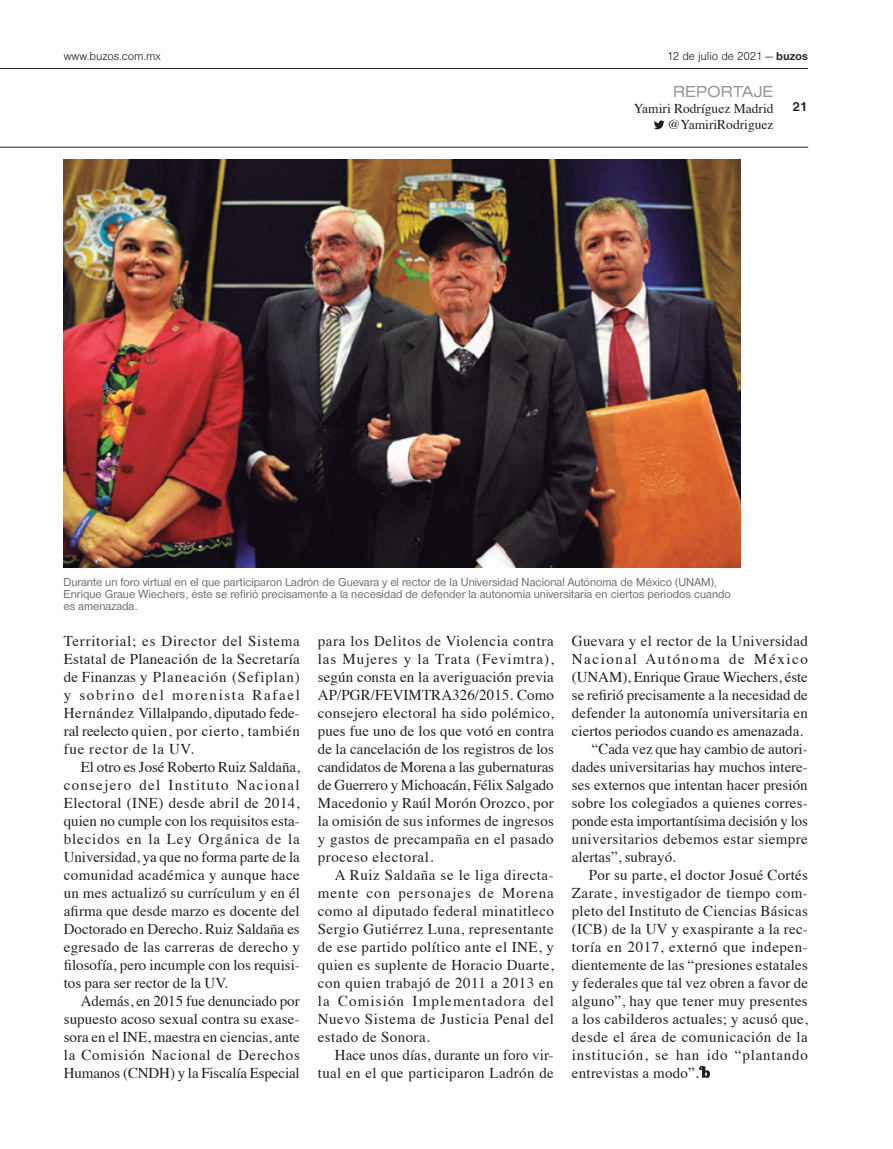
<style>
.page{position:relative;width:893px;height:1149px;background:#fff}
.page>*{position:absolute;margin:0;border:0;box-sizing:border-box;transform-origin:0 0}
.t1{font:16.5px "Nimbus San D Regu Exte";color:#939598}
.t2{font:15px/18px "Times";letter-spacing:.015em;color:#231f20;text-align:justify}
.t3{font:15px "Times";letter-spacing:-.005em;color:#231f20}
.t4{font:15px "Times";letter-spacing:.035em;color:#231f20}
.t5{font:15px "Times";letter-spacing:-.01em;color:#231f20}
.t6{font:15px "Times";letter-spacing:.055em;color:#231f20}
.t7{font:15px "Times";letter-spacing:.105em;color:#231f20}
.t8{font:13.5px/16.2px "Times";color:#231f20;text-align:right}
.t9{font:700 13.5px "Nimbus Sans DOT";color:#231f20}
.t10{font:12px/12px "Nimbus San D";color:#6c6d70}
.t11{font:12px "Nimbus Sans DOT Ligh";color:#231f20}
.s1{font-family:"Nimbus Sans DOT";font-weight:700}
</style>
<div class="page">
<svg style="left:654px;top:120px;width:10px;height:9px"></svg>
<hr style="left:0;top:147px;width:808px;height:1px;background:#231f20">
<hr style="left:0;top:68px;width:808px;height:1px;background:#231f20">
<svg style="left:699px;top:1065px;width:11px;height:12px"></svg>
<img style="left:64px;top:159px;width:677px;height:408px">
<p class="t11" style="left:64px;top:50px;width:99px">www.buzos.com.mx</p>
<p class="t11" style="left:667px;top:50px;width:142px">12 de julio de 2021 — <span class="s1">buzos</span></p>
<p class="t9" style="left:792px;top:99px;width:17px">21</p>
<p class="t1" style="left:673px;top:82px;width:102px">REPORTAJE</p>
<p class="t8" style="left:634px;top:99px;width:141px">Yamiri Rodríguez Madrid @YamiriRodriguez</p>
<p class="t10" style="left:63px;top:575px;width:669px">Durante un foro virtual en el que participaron Ladrón de Guevara y el rector de la Universidad Nacional Autónoma de México (UNAM),<br>Enrique Graue Wiechers, éste se refirió precisamente a la necesidad de defender la autonomía universitaria en ciertos periodos cuando es amenazada.</p>
<p class="t2" style="left:64px;top:630px;width:238px">Territorial; es Director del Sistema Estatal de Planeación de la Secretaría de Finanzas y Planeación (Sefiplan) y sobrino del morenista Rafael Hernández Villalpando, diputado fede&shy;ral reelecto quien, por cierto, también fue rector de la UV.</p>
<p class="t2" style="left:64px;top:756px;width:238px;text-indent:17px">El otro es José Roberto Ruiz Saldaña, consejero del Instituto Nacional Electoral (INE) desde abril de 2014, quien no cumple con los requisitos esta&shy;blecidos en la Ley Orgánica de la Universidad, ya que no forma parte de la comunidad académica y aunque hace un mes actualizó su currículum y en él afirma que desde marzo es docente del Doctorado en Derecho. Ruiz Saldaña es egresado de las carreras de derecho y filosofía, pero incumple con los requisi&shy;tos para ser rector de la UV.</p>
<p class="t2" style="left:64px;top:990px;width:238px;text-indent:17px">Además, en 2015 fue denunciado por supuesto acoso sexual contra su exase&shy;sora en el INE, maestra en ciencias, ante la Comisión Nacional de Derechos Humanos (CNDH) y la Fiscalía Especial</p>
<p class="t2" style="left:318px;top:630px;width:238px">para los Delitos de Violencia contra las Mujeres y la Trata (Fevimtra), según consta en la averiguación previa AP/PGR/FEVIMTRA326/2015. Como consejero electoral ha sido polémico, pues fue uno de los que votó en contra de la cancelación de los registros de los candidatos de Morena a las gubernaturas de Guerrero y Michoacán, Félix Salgado Macedonio y Raúl Morón Orozco, por la omisión de sus informes de ingresos y gastos de precampaña en el pasado proceso electoral.</p>
<p class="t2" style="left:318px;top:864px;width:238px;text-indent:17px">A Ruiz Saldaña se le liga directa&shy;mente con personajes de Morena como al diputado federal minatitleco Sergio Gutiérrez Luna, representante de ese partido político ante el INE, y quien es suplente de Horacio Duarte, con quien trabajó de 2011 a 2013 en la Comisión Implementadora del Nuevo Sistema de Justicia Penal del estado de Sonora.</p>
<p class="t2" style="left:318px;top:1044px;width:238px;text-align:right">Hace unos días, durante un foro vir&shy;tual en el que participaron Ladrón de</p>
<p class="t2" style="left:572px;top:630px;width:237px">Guevara y el rector de la Universidad</p>
<p class="t7" style="left:572px;top:644px;width:238px">Nacional Autónoma de México</p>
<p class="t3" style="left:572px;top:662px;width:237px">(UNAM), Enrique Graue Wiechers, éste</p>
<p class="t2" style="left:572px;top:684px;width:237px">se refirió precisamente a la necesidad de</p>
<p class="t2" style="left:572px;top:702px;width:238px">defender la autonomía universitaria en</p>
<p class="t2" style="left:572px;top:720px;width:233px">ciertos periodos cuando es amenazada.</p>
<p class="t3" style="left:592px;top:734px;width:217px">“Cada vez que hay cambio de autori-</p>
<p class="t2" style="left:572px;top:756px;width:238px">dades universitarias hay muchos intere-</p>
<p class="t2" style="left:572px;top:774px;width:237px">ses externos que intentan hacer presión</p>
<p class="t2" style="left:572px;top:792px;width:238px">sobre los colegiados a quienes corres-</p>
<p class="t5" style="left:572px;top:806px;width:238px">ponde esta importantísima decisión y los</p>
<p class="t2" style="left:572px;top:828px;width:237px">universitarios debemos estar siempre</p>
<p class="t2" style="left:572px;top:846px;width:106px">alertas”, subrayó.</p>
<p class="t2" style="left:589px;top:864px;width:221px">Por su parte, el doctor Josué Cortés</p>
<p class="t2" style="left:572px;top:882px;width:238px">Zarate, investigador de tiempo com-</p>
<p class="t2" style="left:572px;top:900px;width:238px">pleto del Instituto de Ciencias Básicas</p>
<p class="t2" style="left:572px;top:918px;width:238px">(ICB) de la UV y exaspirante a la rec-</p>
<p class="t4" style="left:572px;top:932px;width:237px">toría en 2017, externó que indepen-</p>
<p class="t2" style="left:572px;top:954px;width:237px">dientemente de las “presiones estatales</p>
<p class="t2" style="left:572px;top:972px;width:238px">y federales que tal vez obren a favor de</p>
<p class="t2" style="left:572px;top:990px;width:237px">alguno”, hay que tener muy presentes</p>
<p class="t2" style="left:572px;top:1008px;width:238px">a los cabilderos actuales; y acusó que,</p>
<p class="t4" style="left:572px;top:1022px;width:238px">desde el área de comunicación de la</p>
<p class="t6" style="left:572px;top:1040px;width:238px">institución, se han ido “plantando</p>
<p class="t2" style="left:572px;top:1062px;width:129px">entrevistas a modo”.</p>
</div>
